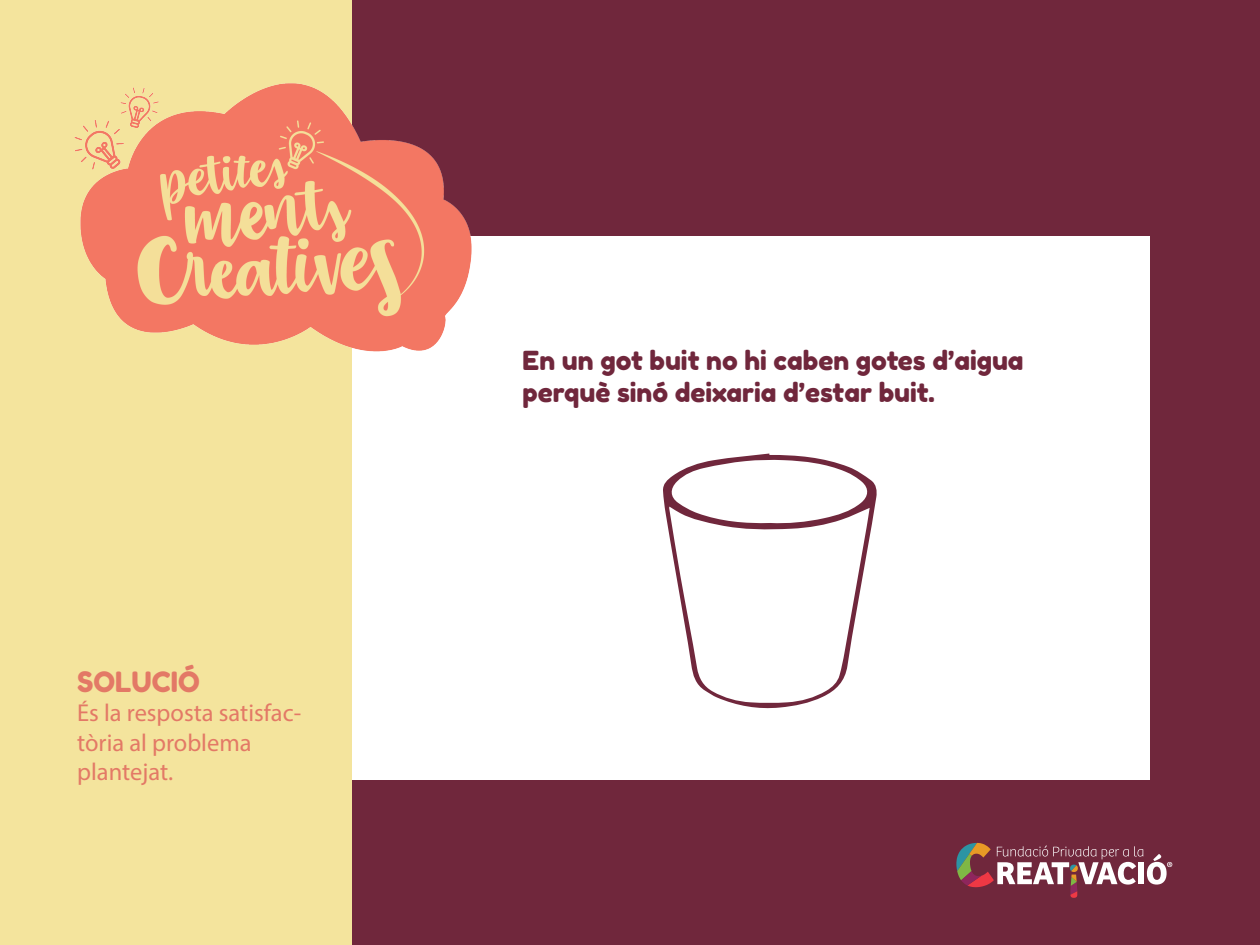
<style>
.page{position:relative;width:1260px;height:945px;background:#70273c}
.page>*{position:absolute;margin:0;border:0;box-sizing:border-box;transform-origin:0 0}
.t1{font:28px "Fredoka One";color:#e37966}
.t2{font:26.25px/31.5px "Fredoka One";color:#70273c}
.t3{font:24.5px/29.4px "Myriad Pro";color:#e37966}
</style>
<div class="page">
<svg style="left:956px;top:843px;width:216px;height:55px"></svg>
<div style="left:326px;top:236px;width:824px;height:544px;background:#fff"></div>
<div style="left:0;top:0;width:352px;height:945px;background:#f4e49d"></div>
<img style="left:74px;top:83px;width:398px;height:269px">
<svg style="left:663px;top:454px;width:214px;height:255px"></svg>
<p class="t1" style="left:77px;top:665px;width:124px">SOLUCIÓ</p>
<p class="t3" style="left:77px;top:698px;width:226px">És la resposta satisfac&shy;tòria al problema plantejat.</p>
<p class="t2" style="left:523px;top:345px;width:502px">En un got buit no hi caben gotes d’aigua perquè sinó deixaria d’estar buit.</p>
</div>
